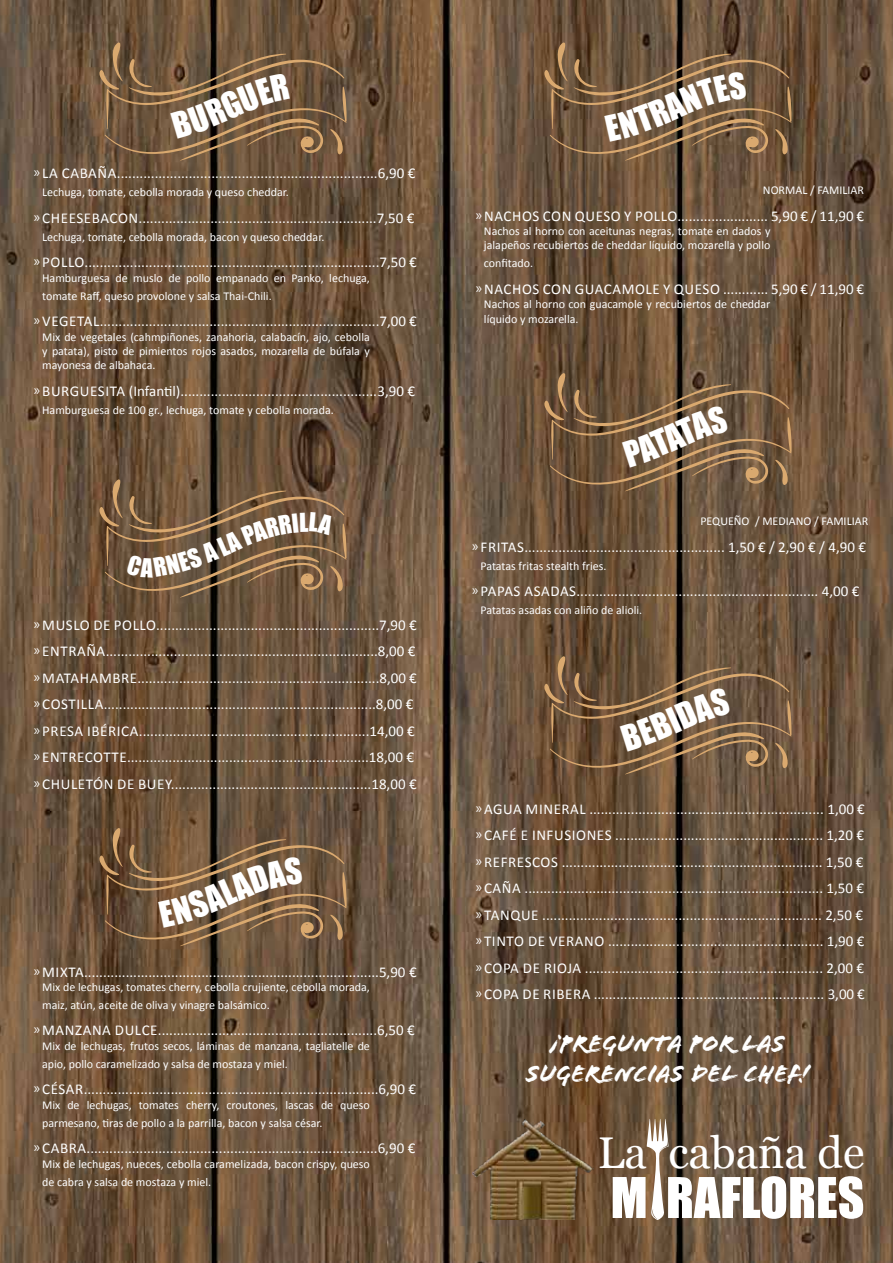
<style>
.page{position:relative;width:893px;height:1263px;background:#fff}
.page>*{position:absolute;margin:0;border:0;box-sizing:border-box;transform-origin:0 0}
.t1{font:51.9px "Impact";color:#fff}
.t2{font:44.4px "Georgia";color:#fff}
.t3{font:25.5px/30.6px "Flood";color:#fff;text-align:center}
.t4{font:15px/26.5px "Calibri";letter-spacing:.04em;color:#fff}
.t5{font:15px "Calibri";color:#fff}
.t6{font:12px/18px "Calibri";color:#fff}
.s1{font-family:"Myriad Pro"}
</style>
<div class="page">
<img style="left:0;top:0;width:893px;height:1263px">
<img style="left:472px;top:1119px;width:122px;height:101px">
<svg style="left:647px;top:1119px;width:21px;height:101px"></svg>
<svg style="left:542px;top:656px;width:250px;height:126px;background:#73593f"></svg>
<svg style="left:97px;top:42px;width:250px;height:126px;background:#745a40"></svg>
<svg style="left:97px;top:479px;width:250px;height:126px;background:#74593f"></svg>
<svg style="left:97px;top:828px;width:250px;height:126px;background:#75593f"></svg>
<svg style="left:542px;top:42px;width:250px;height:126px;background:#745a40"></svg>
<svg style="left:542px;top:373px;width:250px;height:126px;background:#74593f"></svg>
<p class="t4" style="left:34px;top:160px;width:47px"><span class="s1">»</span>La cabaña</p>
<p class="t4" style="left:117px;top:160px;width:300px">.....................................................................6,90 €</p>
<p class="t6" style="left:42px;top:183px;width:248px">Lechuga, tomate, cebolla morada y queso cheddar.</p>
<p class="t4" style="left:34px;top:205px;width:382px"><span class="s1">»</span> Cheesebacon...............................................................7,50 €</p>
<p class="t6" style="left:42px;top:228px;width:284px">Lechuga, tomate, cebolla morada, bacon y queso cheddar.</p>
<p class="t4" style="left:34px;top:249px;width:384px"><span class="s1">»</span> Pollo..............................................................................7,50 €</p>
<p class="t6" style="left:42px;top:269px;width:329px">Hamburguesa de muslo de pollo empanado en Panko, lechuga, tomate Raff, queso provolone y salsa Thai-Chili.</p>
<p class="t4" style="left:34px;top:308px;width:384px"><span class="s1">»</span>Vegetal..........................................................................7,00 €</p>
<p class="t6" style="left:42px;top:329px;width:329px;line-height:14.4px;text-align:justify">Mix de vegetales (cahmpiñones, zanahoria, calabacín, ajo, cebolla y patata), pisto de pimientos rojos asados, mozarella de búfala y mayonesa de albahaca.</p>
<p class="t4" style="left:34px;top:378px;width:382px"><span class="s1">»</span> Burguesita (Infantil)....................................................3,90 €</p>
<p class="t6" style="left:42px;top:401px;width:293px">Hamburguesa de 100 gr., lechuga, tomate y cebolla morada.</p>
<p class="t4" style="left:34px;top:611px;width:384px"><span class="s1">»</span>m uslo de Pollo...........................................................7,90 € <span class="s1">»</span>Entraña</p>
<p class="t4" style="left:106px;top:638px;width:311px">........................................................................8,00 €</p>
<p class="t4" style="left:34px;top:664px;width:67px"><span class="s1">»</span>Matahamb</p>
<p class="t4" style="left:34px;top:664px;width:384px;text-indent:87px">re................................................................8,00 € <span class="s1">»</span> Costilla........................................................................8,00 € <span class="s1">»</span> Presa Ibérica.............................................................14,00 € <span class="s1">»</span> Entrecotte................................................................18,00 € <span class="s1">»</span> Chuletón de buey.....................................................18,00 €</p>
<p class="t4" style="left:34px;top:958px;width:384px"><span class="s1">»</span>Mixta..............................................................................5,90 €</p>
<p class="t6" style="left:42px;top:978px;width:329px">Mix de lechugas, tomates cherry, cebolla crujiente, cebolla morada, maiz, atún, aceite de oliva y vinagre balsámico.</p>
<p class="t4" style="left:34px;top:1017px;width:382px"><span class="s1">»</span>Manzana Dulce..........................................................6,50 €</p>
<p class="t6" style="left:42px;top:1037px;width:329px">Mix de lechugas, frutos secos, láminas de manzana, tagliatelle de apio, pollo caramelizado y salsa de mostaza y miel.</p>
<p class="t4" style="left:34px;top:1076px;width:384px"><span class="s1">»</span> César..............................................................................6,90 €</p>
<p class="t6" style="left:42px;top:1096px;width:329px">Mix de lechugas, tomates cherry, croutones, lascas de queso parmesano, tiras de pollo a la parrilla, bacon y salsa césar.</p>
<p class="t4" style="left:34px;top:1135px;width:383px"><span class="s1">»</span> Cabra.............................................................................6,90 €</p>
<p class="t6" style="left:42px;top:1155px;width:329px">Mix de lechugas, nueces, cebolla caramelizada, bacon crispy, queso de cabra y salsa de mostaza y miel.</p>
<p class="t6" style="left:763px;top:181px;width:8px">NOR</p>
<p class="t6" style="left:785px;top:181px;width:79px">MAL / FAMILIAR</p>
<p class="t4" style="left:476px;top:202px;width:390px"><span class="s1">»</span>Nachos con queso y pollo........................ 5,90 € / 11,90 €</p>
<p class="t6" style="left:484px;top:224px;width:288px;line-height:14.4px">Nachos al horno con aceitunas negras, tomate en dados y jalapeños recubiertos de cheddar líquido, mozarella y pollo</p>
<p class="t6" style="left:484px;top:254px;width:51px">confitado.</p>
<p class="t4" style="left:476px;top:276px;width:390px"><span class="s1">»</span>Nachos con guacamole y queso ............ 5,90 € / 11,90 €</p>
<p class="t6" style="left:484px;top:297px;width:288px;line-height:14.4px">Nachos al horno con guacamole y recubiertos de cheddar líquido y mozarella.</p>
<p class="t6" style="left:700px;top:512px;width:8px">PEQUE</p>
<p class="t6" style="left:734px;top:512px;width:134px">ÑO / MEDIANO / FAMILIAR</p>
<p class="t5" style="left:472px;top:537px;width:395px"><span class="s1">»</span> Fritas..................................................... 1,50 € / 2,90 € / 4,90 €</p>
<p class="t6" style="left:480px;top:557px;width:127px">Patatas fritas stealth fries.</p>
<p class="t4" style="left:472px;top:578px;width:389px"><span class="s1">»</span> PAPAS Asadas................................................................ 4,00 €</p>
<p class="t6" style="left:480px;top:601px;width:163px">Patatas asadas con aliño de alioli.</p>
<p class="t4" style="left:476px;top:795px;width:72px"><span class="s1">»</span>AGUA MINER</p>
<p class="t4" style="left:570px;top:795px;width:296px">AL .............................................................. 1,00 €</p>
<p class="t4" style="left:476px;top:822px;width:66px"><span class="s1">»</span>CAFÉ E INFUSIONES</p>
<p class="t4" style="left:615px;top:822px;width:250px">....................................................... 1,20 €</p>
<p class="t4" style="left:476px;top:848px;width:18px"><span class="s1">»</span>REFRESCOS</p>
<p class="t4" style="left:476px;top:848px;width:390px;text-align:justify;text-indent:86px">..................................................................... 1,50 € <span class="s1">»</span> CAñA ............................................................................... 1,50 € <span class="s1">»</span>TANQUE</p>
<p class="t4" style="left:542px;top:901px;width:322px">.......................................................................... 2,50 €</p>
<p class="t4" style="left:476px;top:928px;width:18px"><span class="s1">»</span>TINTO</p>
<p class="t4" style="left:476px;top:928px;width:390px;text-indent:52px">DE VERANO ......................................................... 1,90 € <span class="s1">»</span>COPA DERIOJ</p>
<p class="t4" style="left:476px;top:954px;width:391px;text-align:right">A ............................................................... 2,00 €<br><span class="s1">»</span> COPA DE RI BERA ............................................................. 3,00 €</p>
<h3 class="t3" style="left:526px;top:1028px;width:285px">¡Pregunta por las sugerencias del Chef!</h3>
<h2 class="t2" style="left:598px;top:1126px;width:268px">La cabaña de</h2>
<h1 class="t1" style="left:611px;top:1157px;width:255px">M RAFLORES</h1>
</div>
